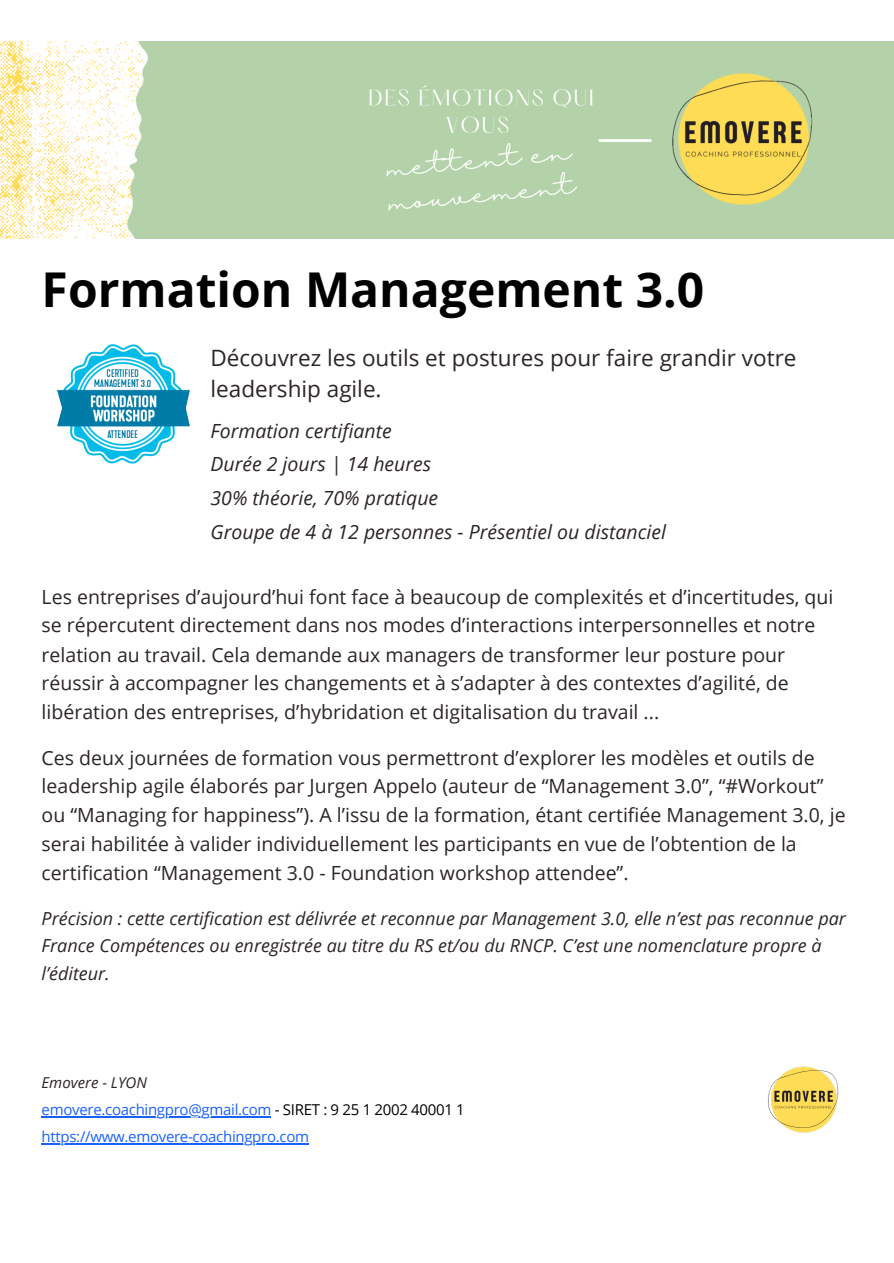
<style>
.page{position:relative;width:894px;height:1263px;background:#fff}
.page>*{position:absolute;margin:0;border:0;box-sizing:border-box;transform-origin:0 0}
.t1{font:700 48px "Open Sans";color:#000}
.t2{font:22.5px/31.5px "Open Sans";color:#2c2525}
.t3{font:19.5px/28.7px "Open Sans";color:#2c2525}
.t4{font:italic 19.5px "Open Sans";color:#2c2525}
.t5{font:italic 18px/27.6px "Open Sans";color:#2c2525}
.t6{font:15px "Open Sans";letter-spacing:-.02em;color:#1a62ff}
.t7{font:italic 15px "Open Sans";color:#2c2525}
.s1{color:#000}
</style>
<div class="page">
<img style="left:0;top:42px;width:893px;height:196px">
<img style="left:57px;top:344px;width:133px;height:120px">
<hr style="left:42px;top:1116px;width:229px;height:1px;background:#1a62ff">
<hr style="left:42px;top:1143px;width:267px;height:1px;background:#1a62ff">
<img style="left:768px;top:1066px;width:71px;height:67px">
<h1 class="t1" style="left:42px;top:256px;width:664px">Formation Management 3.0</h1>
<h1 class="t2" style="left:210px;top:341px;width:587px">Découvrez les outils et postures pour faire grandir votre leadership agile.</h1>
<p class="t4" style="left:210px;top:417px;width:183px">Formation certifiante</p>
<p class="t4" style="left:210px;top:451px;width:222px">Durée 2 jours | 14 heures</p>
<p class="t4" style="left:210px;top:484px;width:229px">30% théorie, 70% pratique</p>
<p class="t4" style="left:210px;top:518px;width:457px">Groupe de 4 à 12 personnes - Présentiel ou distanciel</p>
<p class="t3" style="left:42px;top:582px;width:793px">Les entreprises d’aujourd’hui font face à beaucoup de complexités et d’incertitudes, qui se répercutent directement dans nos modes d’interactions interpersonnelles et notre relation au travail. Cela demande aux managers de transformer leur posture pour réussir à accompagner les changements et à s’adapter à des contextes d’agilité, de libération des entreprises, d’hybridation et digitalisation du travail ...</p>
<p class="t3" style="left:42px;top:743px;width:805px">Ces deux journées de formation vous permettront d’explorer les modèles et outils de leadership agile élaborés par Jurgen Appelo (auteur de “Management 3.0”, “#Workout” ou “Managing for happiness”). A l’issu de la formation, étant certifiée Management 3.0, je serai habilitée à valider individuellement les participants en vue de l’obtention de la certification “Management 3.0 - Foundation workshop attendee”.</p>
<p class="t5" style="left:42px;top:904px;width:805px">Précision : cette certification est délivrée et reconnue par Management 3.0, elle n’est pas reconnue par<br>France Compétences ou enregistrée au titre du RS et/ou du RNCP. C’est une nomenclature propre à l’éditeur.</p>
<h1 class="t7" style="left:42px;top:1072px;width:107px">Emovere - LYON</h1>
<p class="t6" style="left:42px;top:1099px;width:424px">emovere.coachingpro@gmail.com <span class="s1">- SIRET : 9 25 1 2002 40001 1</span></p>
<p class="t6" style="left:42px;top:1126px;width:269px">https://www.emovere-coachingpro.com</p>
</div>
